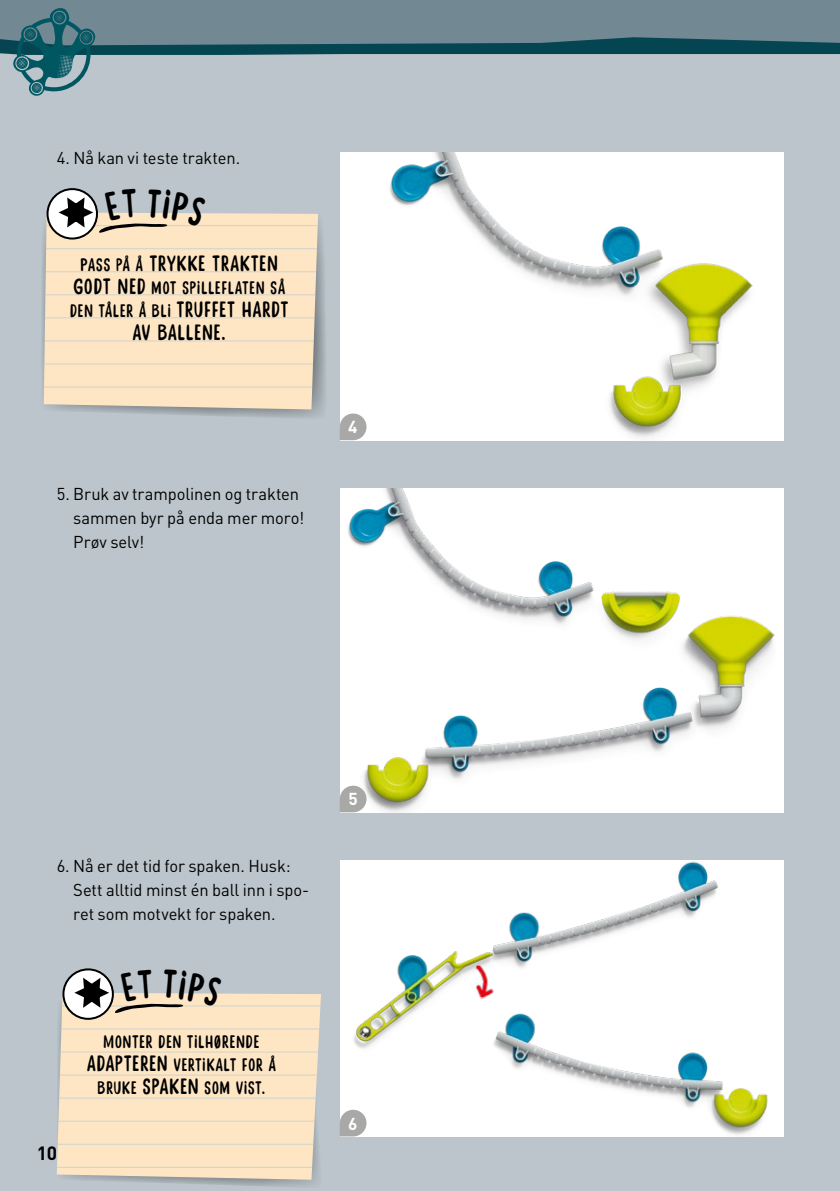
<style>
.page{position:relative;width:840px;height:1191px;background:#fff}
.page>*{position:absolute;margin:0;border:0;box-sizing:border-box;transform-origin:0 0}
.t1{font:22px "Stick A Round";letter-spacing:.055em;color:#000}
.t2{font:700 19px "DINOT";color:#000}
.t3{font:18px/23px "Stick A Round";letter-spacing:.06em;color:#000;text-align:center}
.t4{font:700 17.2px "DINOT";color:#fff}
.t5{font:17px/24px "DINOT";letter-spacing:-.005em;color:#000}
.s1{font-size:18px}
.s2{font-size:22px}
</style>
<div class="page">
<div style="left:0;top:0;width:839px;height:1191px;background:#bbc5cb"></div>
<img style="left:340px;top:860px;width:442px;height:276px">
<img style="left:340px;top:152px;width:442px;height:288px">
<svg style="left:76px;top:1179px;width:241px;height:8px"></svg>
<svg style="left:57px;top:993px;width:264px;height:186px;background:#f8e3c3"></svg>
<hr style="left:57px;top:1166px;width:264px;height:1px;background:#b3c7d4">
<hr style="left:57px;top:1074px;width:264px;height:1px;background:#b3c7d4">
<hr style="left:57px;top:1005px;width:264px;height:1px;background:#b3c7d4">
<hr style="left:57px;top:1097px;width:264px;height:1px;background:#b3c7d4">
<hr style="left:57px;top:1028px;width:264px;height:1px;background:#b3c7d4">
<hr style="left:57px;top:1120px;width:264px;height:1px;background:#b3c7d4">
<hr style="left:57px;top:1051px;width:264px;height:1px;background:#b3c7d4">
<hr style="left:57px;top:1143px;width:264px;height:1px;background:#b3c7d4">
<svg style="left:42px;top:223px;width:283px;height:195px"></svg>
<svg style="left:44px;top:213px;width:274px;height:196px;background:#f9e3c3"></svg>
<hr style="left:44px;top:386px;width:274px;height:1px;background:#b3c7d4">
<hr style="left:44px;top:294px;width:274px;height:1px;background:#b3c7d4">
<hr style="left:44px;top:225px;width:274px;height:1px;background:#b3c7d4">
<hr style="left:44px;top:409px;width:274px;height:1px;background:#b3c7d4">
<hr style="left:44px;top:317px;width:274px;height:1px;background:#b3c7d4">
<hr style="left:44px;top:248px;width:274px;height:1px;background:#b3c7d4">
<hr style="left:44px;top:340px;width:274px;height:1px;background:#b3c7d4">
<hr style="left:44px;top:271px;width:274px;height:1px;background:#b3c7d4">
<hr style="left:44px;top:363px;width:274px;height:1px;background:#b3c7d4">
<img style="left:470px;top:965px;width:27px;height:35px">
<img style="left:340px;top:488px;width:442px;height:324px">
<svg style="left:0;top:51px;width:839px;height:4px;fill:#054551"></svg>
<svg style="left:0;top:0;width:839px;height:51px;background:#5f7d88"></svg>
<svg style="left:340px;top:1109px;width:26px;height:27px"></svg>
<svg style="left:340px;top:413px;width:26px;height:27px"></svg>
<svg style="left:340px;top:785px;width:26px;height:27px"></svg>
<svg style="left:63px;top:969px;width:50px;height:49px"></svg>
<div style="left:62px;top:968px;width:52px;height:51px;border:2px solid #000;border-radius:50%"></div>
<svg style="left:47px;top:189px;width:50px;height:49px"></svg>
<div style="left:46px;top:188px;width:52px;height:51px;border:2px solid #000;border-radius:50%"></div>
<svg style="left:13px;top:7px;width:82px;height:89px"></svg>
<svg style="left:71px;top:969px;width:151px;height:46px"></svg>
<svg style="left:55px;top:189px;width:151px;height:46px"></svg>
<p class="t5" style="left:57px;top:146px;width:185px">4. Nå kan vi teste trakten.</p>
<p class="t1" style="left:81px;top:250px;width:198px"><span class="s1">PASS PÅ Å</span> TRYKKE TRAKTEN</p>
<p class="t3" style="left:70px;top:277px;width:219px;text-align:left"><span class="s2">GODT NED</span> MOT SPILLEFLATEN SÅ<br>DEN TÅLER Å BLI <span class="s2">TRUFFET HARDT</span></p>
<p class="t1" style="left:133px;top:319px;width:94px">AV BALLENE.</p>
<p class="t5" style="left:73px;top:482px;width:232px;text-indent:-17px">5. Bruk av trampolinen og trakten sammen byr på enda mer moro!<br>Prøv selv!</p>
<p class="t4" style="left:348px;top:416px;width:11px">4</p>
<p class="t5" style="left:73px;top:854px;width:237px;text-indent:-16px">6. Nå er det tid for spaken. Husk:<br>Sett alltid minst én ball inn i spo&shy;ret som motvekt for spaken.</p>
<p class="t4" style="left:348px;top:788px;width:11px">5</p>
<p class="t2" style="left:37px;top:1140px;width:22px">10</p>
<p class="t3" style="left:87px;top:1030px;width:190px">MONTER DEN TILHØRENDE<br><span class="s2">ADAPTEREN</span> VERTIKALT FOR Å<br>BRUKE <span class="s2">SPAKEN</span> SOM VIST.</p>
<p class="t4" style="left:348px;top:1112px;width:11px">6</p>
</div>
